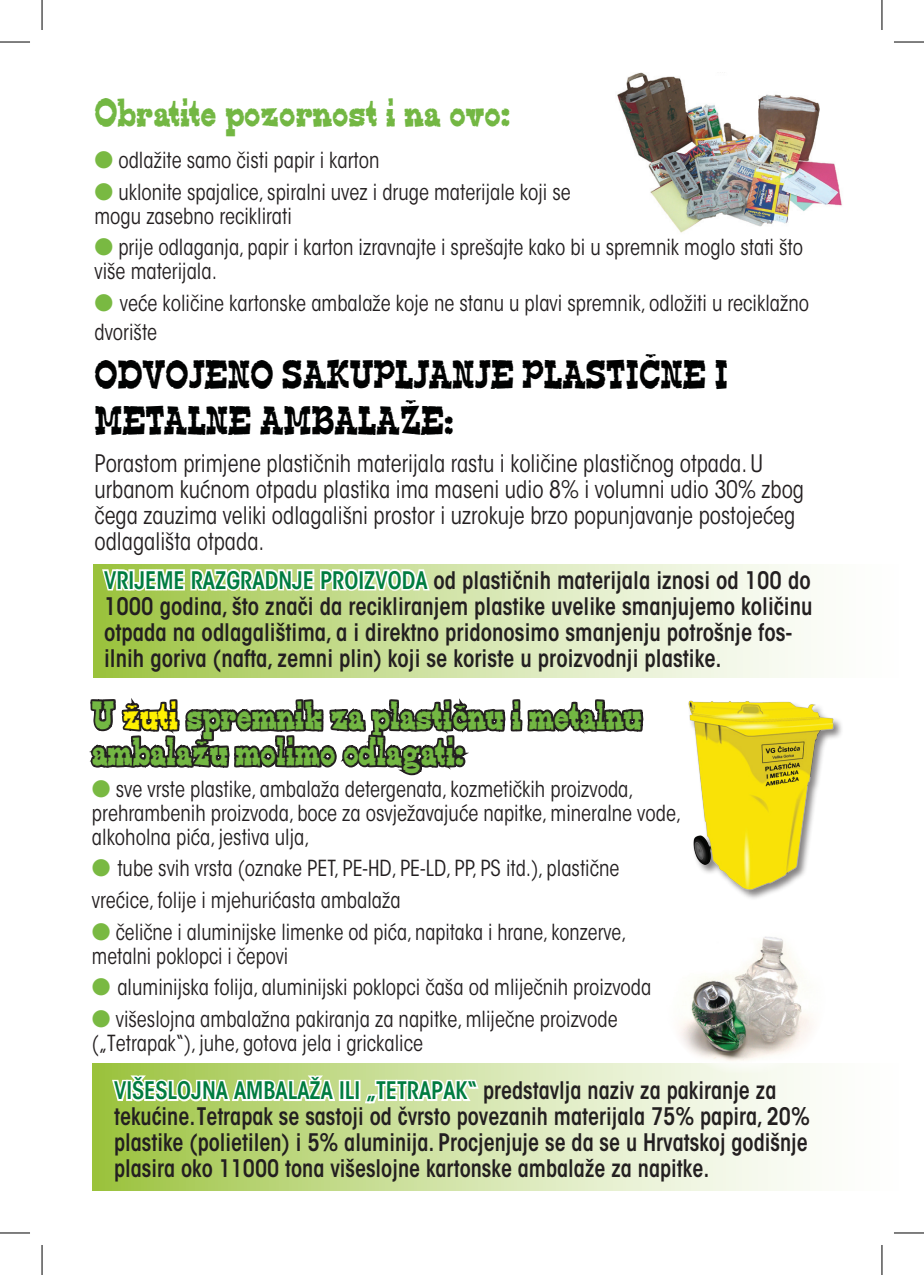
<style>
.page{position:relative;width:924px;height:1275px;background:#fff}
.page>*{position:absolute;margin:0;border:0;box-sizing:border-box;transform-origin:0 0}
.t1{font:38px/36px "Edmunds Distressed";color:#73b743;scale:.94 1}
.t2{font:38px/45.6px "Edmunds Distressed";color:#010202}
.t3{font:38px "Edmunds Distressed";color:#73b743}
.t4{font:600 condensed 24px/26px "ITC Avant Garde Std";color:#231f20;scale:.95 1}
.t5{font:600 condensed 24px/26px "ITC Avant Garde Std";color:#231f20;scale:.93 1}
.t6{font:condensed 24px/26px "ITC Avant Garde Std";color:#231f20;scale:.95 1}
.t7{font:condensed 22px/24px "ITC Avant Garde Std";color:#231f20;scale:.95 1}
.t8{font:condensed 22px/24px "ITC Avant Garde Std";color:#231f20;scale:.93 1}
.s1{color:#79b942}
.s2{color:#007c40}
.s3{color:#fff101}
</style>
<div class="page">
<img style="left:617px;top:72px;width:225px;height:161px">
<div style="left:92px;top:1063px;width:806px;height:128px;background:linear-gradient(to right,#a1c649,#fff)"></div>
<svg style="left:645px;top:564px;width:159px;height:113px;fill:#f3f7e7"></svg>
<svg style="left:110px;top:1063px;width:227px;height:47px"></svg>
<div style="left:338px;top:1079px;width:7px;height:22px;border:3px solid #fff"></div>
<svg style="left:343px;top:1069px;width:138px;height:37px"></svg>
<svg style="left:89px;top:564px;width:556px;height:212px"></svg>
<div style="left:687px;top:701px;width:156px;height:202px;background:#231f20;opacity:.55"></div>
<img style="left:687px;top:700px;width:145px;height:194px">
<img style="left:664px;top:936px;width:160px;height:137px">
<hr style="left:0;top:42px;width:30px;height:1px;background:#000">
<hr style="left:893px;top:42px;width:30px;height:1px;background:#000">
<hr style="left:0;top:1232px;width:30px;height:1px;background:#000">
<hr style="left:893px;top:1232px;width:30px;height:1px;background:#000">
<hr style="left:42px;top:0;width:1px;height:30px;background:#000">
<hr style="left:42px;top:1245px;width:1px;height:30px;background:#000">
<hr style="left:881px;top:0;width:1px;height:30px;background:#000">
<hr style="left:881px;top:1245px;width:1px;height:30px;background:#000">
<p class="t3" style="left:94px;top:91px;width:417px">Obratite pozornost i na ovo:</p>
<p class="t7" style="left:94px;top:148px;width:301px"><span class="s1">●</span> odlažite samo čisti papir i karton</p>
<p class="t7" style="left:94px;top:180px;width:502px"><span class="s1">●</span> uklonite spajalice, spiralni uvez i druge materijale koji se mogu zasebno reciklirati</p>
<p class="t7" style="left:94px;top:235px;width:747px"><span class="s1">●</span> prije odlaganja, papir i karton izravnajte i sprešajte kako bi u spremnik moglo stati što više materijala.</p>
<p class="t7" style="left:94px;top:289px;width:753px;line-height:28.8px"><span class="s1">●</span> veće količine kartonske ambalaže koje ne stanu u plavi spremnik, odložiti u reciklažno dvorište</p>
<p class="t2" style="left:94px;top:353px;width:634px">ODVOJENO SAKUPLJANJE PLASTIČNE I<br>METALNE AMBALAŽE:</p>
<p class="t6" style="left:94px;top:450px;width:748px">Porastom primjene plastičnih materijala rastu i količine plastičnog otpada. U urbanom kućnom otpadu plastika ima maseni udio 8% i volumni udio 30% zbog čega zauzima veliki odlagališni prostor i uzrokuje brzo popunjavanje postojećeg odlagališta otpada.</p>
<p class="t4" style="left:104px;top:567px;width:746px"><span class="s2">VRIJEME RAZGRADNJE PROIZVODA</span> od plastičnih materijala iznosi od 100 do 1000 godina, što znači da recikliranjem plastike uvelike smanjujemo količinu otpada na odlagalištima, a i direktno pridonosimo smanjenju potrošnje fos&shy;ilnih goriva (nafta, zemni plin) koji se koriste u proizvodnji plastike.</p>
<p class="t1" style="left:92px;top:698px;width:586px">U <span class="s3">žuti</span> spremnik za plastičnu i metalnu ambalažu molimo odlagati:</p>
<p class="t7" style="left:92px;top:776px;width:621px"><span class="s1">●</span> sve vrste plastike, ambalaža detergenata, kozmetičkih proizvoda, prehrambenih proizvoda, boce za osvježavajuće napitke, mineralne vode, alkoholna pića, jestiva ulja,</p>
<p class="t7" style="left:92px;top:852px;width:556px;line-height:31.6px"><span class="s1">●</span> tube svih vrsta (oznake PET, PE-HD, PE-LD, PP, PS itd.), plastične vrećice, folije i mjehurićasta ambalaža</p>
<p class="t8" style="left:92px;top:920px;width:576px"><span class="s1">●</span> čelične i aluminijske limenke od pića, napitaka i hrane, konzerve, metalni poklopci i čepovi</p>
<p class="t7" style="left:92px;top:975px;width:590px"><span class="s1">●</span> aluminijska folija, aluminijski poklopci čaša od mliječnih proizvoda</p>
<p class="t7" style="left:92px;top:1007px;width:554px"><span class="s1">●</span> višeslojna ambalažna pakiranja za napitke, mliječne proizvode („Tetrapak“), juhe, gotova jela i grickalice</p>
<p class="t5" style="left:114px;top:1077px;width:749px"><span class="s2">VIŠESLOJNA AMBALAŽA ILI „TETRAPAK“</span> predstavlja naziv za pakiranje za tekućine.Tetrapak se sastoji od čvrsto povezanih materijala 75% papira, 20% plastike (polietilen) i 5% aluminija. Procjenjuje se da se u Hrvatskoj godišnje plasira oko 11000 tona višeslojne kartonske ambalaže za napitke.</p>
</div>
